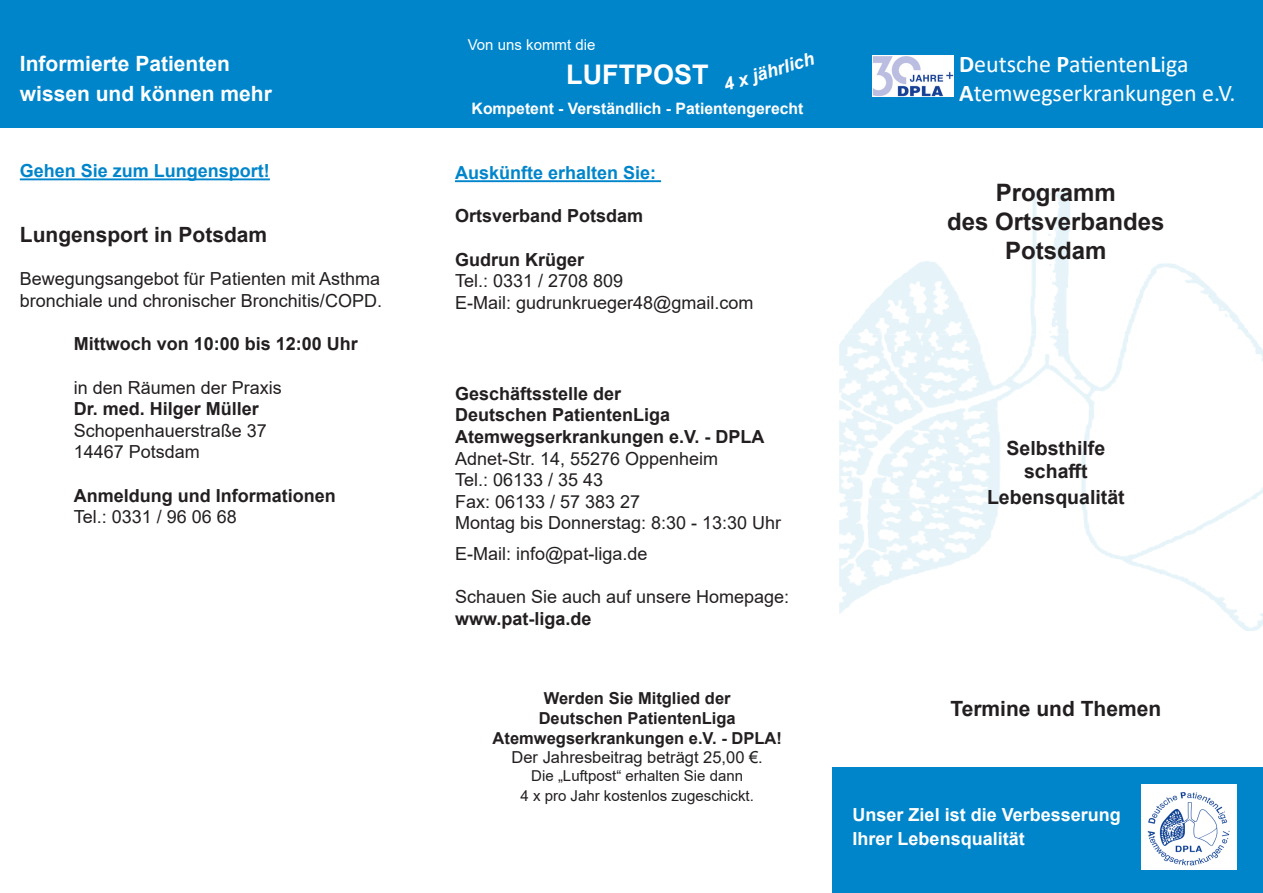
<style>
.page{position:relative;width:1263px;height:893px;background:#fff}
.page>*{position:absolute;margin:0;border:0;box-sizing:border-box;transform-origin:0 0}
.t1{font:700 27px "Arial";color:#fff}
.t2{font:24px "Calibri";color:#fff}
.t3{font:700 24px "Arial";color:#231f20}
.t4{font:700 21px "Arial";color:#fff}
.t5{font:700 21px "Arial";color:#231f20}
.t6{font:700 19.5px "Arial";color:#231f20}
.t7{font:18px "Arial";color:#231f20}
.t8{font:700 18px "Arial";color:#231f20}
.t9{font:700 18px "Arial";color:#fff}
.t10{font:700 18px "Arial";color:#0085cb}
.t11{font:italic 700 18px "Arial";color:#fff}
.t12{font:700 16.5px "Arial";color:#231f20}
.t13{font:16.5px "Arial";color:#231f20}
.t14{font:700 15.75px "Arial";color:#fff}
.t15{font:15px "Arial";color:#231f20}
.t16{font:15px "Arial";color:#fff}
.s1{font-weight:700}
</style>
<div class="page">
<img style="left:868px;top:190px;width:202px;height:145px">
<img style="left:956px;top:335px;width:307px;height:59px">
<img style="left:1081px;top:499px;width:182px;height:132px">
<hr style="left:20px;top:178px;width:250px;height:2px;background:#0085cb">
<div style="left:0;top:0;width:1263px;height:128px;background:#0085cb"></div>
<div style="left:832px;top:767px;width:431px;height:126px;background:#0085cb"></div>
<hr style="left:455px;top:180px;width:206px;height:2px;background:#0085cb">
<img style="left:1141px;top:784px;width:95px;height:85px">
<img style="left:872px;top:55px;width:82px;height:42px">
<p class="t4" style="left:20px;top:49px;width:212px">Informierte Patienten</p>
<p class="t4" style="left:20px;top:79px;width:254px">wissen und können mehr</p>
<p class="t10" style="left:20px;top:158px;width:252px">Gehen Sie zum Lungensport!</p>
<p class="t5" style="left:20px;top:220px;width:249px">Lungensport in Potsdam</p>
<p class="t7" style="left:20px;top:267px;width:362px">Bewegungsangebot für Patienten mit Asthma</p>
<p class="t7" style="left:20px;top:288px;width:364px">bronchiale und chronischer Bronchitis/COPD.</p>
<p class="t8" style="left:74px;top:331px;width:286px">Mittwoch von 10:00 bis 12:00 Uhr</p>
<p class="t7" style="left:74px;top:375px;width:210px">in den Räumen der Praxis</p>
<p class="t8" style="left:74px;top:396px;width:187px">Dr. med. Hilger Müller</p>
<p class="t7" style="left:74px;top:418px;width:195px">Schopenhauerstraße 37</p>
<p class="t7" style="left:74px;top:440px;width:128px">14467 Potsdam</p>
<p class="t8" style="left:74px;top:482px;width:264px">Anmeldung und Informationen</p>
<p class="t7" style="left:74px;top:504px;width:165px">Tel.: 0331 / 96 06 68</p>
<p class="t16" style="left:468px;top:34px;width:129px">Von uns kommt die</p>
<p class="t1" style="left:566px;top:56px;width:144px">LUFTPOST</p>
<p class="t14" style="left:472px;top:97px;width:333px">Kompetent - Verständlich - Patientengerecht</p>
<p class="t11" style="left:720px;top:74px;width:96px;rotate:-17deg">4 x jährlich</p>
<p class="t2" style="left:959px;top:47px;width:231px"><span class="s1">D</span>eutsche <span class="s1">P</span>atienten<span class="s1">L</span>iga</p>
<p class="t2" style="left:959px;top:76px;width:278px"><span class="s1">A</span>temwegserkrankungen e.V.</p>
<p class="t10" style="left:455px;top:160px;width:203px">Auskünfte erhalten Sie:</p>
<p class="t8" style="left:455px;top:203px;width:190px">Ortsverband Potsdam</p>
<p class="t8" style="left:455px;top:247px;width:131px">Gudrun Krüger</p>
<p class="t7" style="left:455px;top:269px;width:170px">Tel.: 0331 / 2708 809</p>
<p class="t7" style="left:455px;top:290px;width:300px">E-Mail: gudrunkrueger48@gmail.com</p>
<p class="t8" style="left:455px;top:381px;width:168px">Geschäftsstelle der</p>
<p class="t8" style="left:455px;top:402px;width:217px">Deutschen PatientenLiga</p>
<p class="t8" style="left:455px;top:424px;width:311px">Atemwegserkrankungen e.V. - DPLA</p>
<p class="t7" style="left:455px;top:446px;width:265px">Adnet-Str. 14, 55276 Oppenheim</p>
<p class="t7" style="left:455px;top:467px;width:150px">Tel.: 06133 / 35 43</p>
<p class="t7" style="left:455px;top:489px;width:187px">Fax: 06133 / 57 383 27</p>
<p class="t7" style="left:455px;top:511px;width:328px">Montag bis Donnerstag: 8:30 - 13:30 Uhr</p>
<p class="t7" style="left:455px;top:541px;width:194px">E-Mail: info@pat-liga.de</p>
<p class="t7" style="left:455px;top:584px;width:336px">Schauen Sie auch auf unsere Homepage:</p>
<p class="t8" style="left:455px;top:606px;width:138px">www.pat-liga.de</p>
<p class="t12" style="left:544px;top:687px;width:188px">Werden Sie Mitglied der</p>
<p class="t12" style="left:539px;top:706px;width:199px">Deutschen PatientenLiga</p>
<p class="t12" style="left:493px;top:726px;width:291px">Atemwegserkrankungen e.V. - DPLA!</p>
<p class="t13" style="left:511px;top:746px;width:253px">Der Jahresbeitrag beträgt 25,00 €.</p>
<p class="t15" style="left:531px;top:766px;width:213px">Die „Luftpost“ erhalten Sie dann</p>
<p class="t15" style="left:520px;top:786px;width:235px">4 x pro Jahr kostenlos zugeschickt.</p>
<p class="t3" style="left:996px;top:176px;width:122px">Programm</p>
<p class="t3" style="left:947px;top:205px;width:219px">des Ortsverbandes</p>
<p class="t3" style="left:1005px;top:233px;width:103px">Potsdam</p>
<p class="t6" style="left:1006px;top:434px;width:100px">Selbsthilfe</p>
<p class="t6" style="left:1024px;top:458px;width:65px">schafft</p>
<p class="t6" style="left:987px;top:483px;width:139px">Lebensqualität</p>
<p class="t5" style="left:950px;top:694px;width:212px">Termine und Themen</p>
<p class="t9" style="left:853px;top:802px;width:270px">Unser Ziel ist die Verbesserung</p>
<p class="t9" style="left:853px;top:826px;width:174px">Ihrer Lebensqualität</p>
</div>
